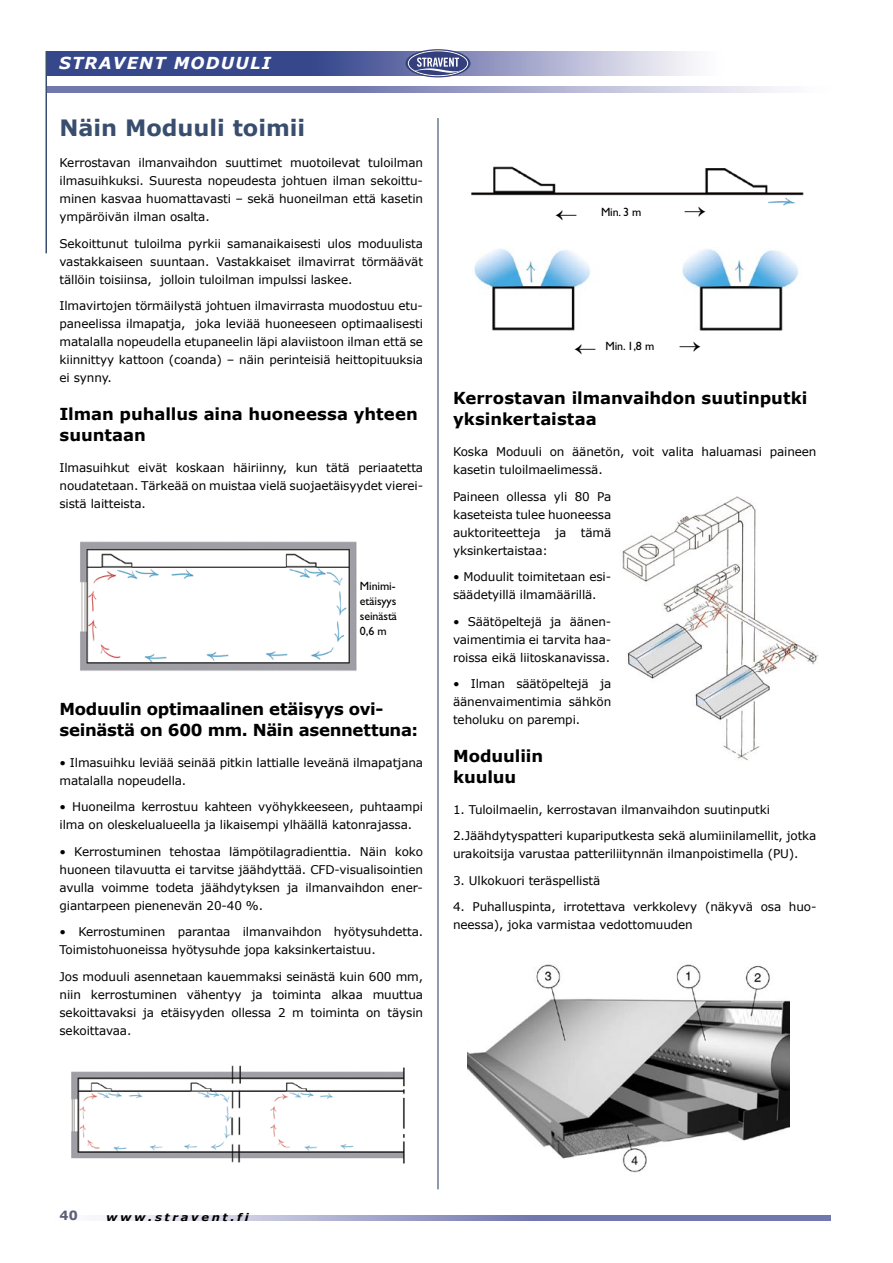
<style>
.page{position:relative;width:893px;height:1263px;background:#fff}
.page>*{position:absolute;margin:0;border:0;box-sizing:border-box;transform-origin:0 0}
.Väliotsikko{font:700 22.5px "Verdana";color:#394e6e}
.Väliotsikko-2{font:700 16.5px/21px "Verdana";letter-spacing:-.005em;color:#000}
.Leipis{font:italic 700 16.5px "Verdana";letter-spacing:.075em;color:#fff}
.Toiminto{font:700 12.75px "Verdana";color:#5d5f77}
.Leipis-2{font:12px/18px "Verdana";letter-spacing:-.01em;color:#000;text-align:justify}
.Leipis-3{font:12px "Gill Sans";letter-spacing:-.01em;color:#000}
.Leipis-4{font:italic 700 10.5px "Verdana";letter-spacing:.23em;color:#000;scale:1.1 1}
</style>
<div class="page">
<svg style="left:47px;top:51px;width:645px;height:25px;background:#6e78ab"></svg>
<svg style="left:47px;top:87px;width:732px;height:6px;background:#989cc4"></svg>
<hr style="left:45px;top:51px;width:2px;height:202px;background:#394e6e">
<svg style="left:106px;top:1216px;width:725px;height:4px;background:#999dc4"></svg>
<hr style="left:437px;top:118px;width:2px;height:1071px;background:#394e6e">
<svg style="left:405px;top:49px;width:65px;height:28px"></svg>
<div style="left:408px;top:51px;width:60px;height:25px;border:1px solid #000;border-radius:50%"></div>
<div style="left:408px;top:50px;width:60px;height:26px;border:1px solid #fff;border-radius:50%"></div>
<svg style="left:414px;top:58px;width:48px;height:15px"></svg>
<img style="left:71px;top:1065px;width:334px;height:99px">
<img style="left:622px;top:496px;width:197px;height:265px">
<img style="left:80px;top:541px;width:277px;height:130px">
<img style="left:471px;top:166px;width:333px;height:40px">
<img style="left:474px;top:249px;width:325px;height:82px">
<img style="left:468px;top:964px;width:321px;height:209px">
<p class="Leipis" style="left:59px;top:53px;width:213px">STRAVENT MODUULI</p>
<p class="Väliotsikko" style="left:60px;top:114px;width:247px">Näin Moduuli toimii</p>
<p class="Leipis-2" style="left:60px;top:153px;width:365px">Kerrostavan ilmanvaihdon suuttimet muotoilevat tuloilman ilma-suihkuksi. Suuresta nopeudesta johtuen ilman sekoittu&shy;minen kasvaa huomattavasti – sekä huone-ilman että kasetin ympäröivän ilman osalta.</p>
<p class="Leipis-2" style="left:60px;top:234px;width:365px">Sekoittunut tuloilma pyrkii samanaikaisesti ulos moduulista vastakkaiseen suuntaan. Vastakkaiset ilmavirrat törmäävät tällöin toisiinsa, jolloin tuloilman impulssi laskee.</p>
<p class="Leipis-2" style="left:60px;top:296px;width:365px">Ilmavirtojen törmäilystä johtuen ilmavirrasta muodostuu etu&shy;paneelissa ilmapatja, joka leviää huoneeseen optimaalisesti matalalla nopeudella etupaneelin läpi alaviistoon ilman että se kiinnittyy kattoon (coanda) – näin perinteisiä heittopituuksia ei synny.</p>
<p class="Väliotsikko-2" style="left:60px;top:403px;width:360px">Ilman puhallus aina huoneessa yhteen suuntaan</p>
<p class="Leipis-2" style="left:60px;top:458px;width:365px">Ilmasuihkut eivät koskaan häiriinny, kun tätä periaatetta noudatetaan. Tärkeää on muistaa vielä suojaetäisyydet vierei&shy;sistä laitteista.</p>
<p class="Leipis-3" style="left:360px;top:579px;width:37px">Minimi-</p>
<p class="Leipis-3" style="left:360px;top:594px;width:38px">etäisyys</p>
<p class="Leipis-3" style="left:360px;top:609px;width:39px">seinästä</p>
<p class="Leipis-3" style="left:360px;top:624px;width:28px">0,6 m</p>
<p class="Väliotsikko-2" style="left:60px;top:698px;width:360px">Moduulin optimaalinen etäisyys ovi&shy;seinästä on 600 mm. Näin asennettuna:</p>
<p class="Leipis-2" style="left:60px;top:753px;width:365px">• Ilmasuihku leviää seinää pitkin lattialle leveänä ilmapatjana matalalla nopeudella.</p>
<p class="Leipis-2" style="left:60px;top:798px;width:365px">• Huoneilma kerrostuu kahteen vyöhykkeeseen, puhtaampi ilma on oleskelualueella ja likaisempi ylhäällä katonrajassa.</p>
<p class="Leipis-2" style="left:60px;top:842px;width:365px">• Kerrostuminen tehostaa lämpötilagradienttia. Näin koko huoneen tilavuutta ei tarvitse jäähdyttää. CFD-visualisointien avulla voimme todeta jäähdytyksen ja ilmanvaihdon ener&shy;giantarpeen pienenevän 20-40 %.</p>
<p class="Leipis-2" style="left:60px;top:923px;width:365px">• Kerrostuminen parantaa ilmanvaihdon hyötysuhdetta.<br>Toimistohuoneissa hyötysuhde jopa kaksinkertaistuu.</p>
<p class="Leipis-2" style="left:60px;top:967px;width:365px">Jos moduuli asennetaan kauemmaksi seinästä kuin 600 mm, niin kerrostuminen vähentyy ja toiminta alkaa muuttua sekoittavaksi ja etäisyyden ollessa 2 m toiminta on täysin sekoittavaa.</p>
<p class="Leipis-3" style="left:601px;top:205px;width:42px">Min. 3 m</p>
<p class="Leipis-3" style="left:605px;top:340px;width:50px">Min. 1,8 m</p>
<p class="Väliotsikko-2" style="left:453px;top:387px;width:356px">Kerrostavan ilmanvaihdon suutinputki yksinkertaistaa</p>
<p class="Leipis-2" style="left:453px;top:442px;width:365px">Koska Moduuli on äänetön, voit valita haluamasi paineen kasetin tuloilmaelimessä.</p>
<p class="Leipis-2" style="left:453px;top:487px;width:160px">Paineen ollessa yli 80 Pa kaseteista tulee huoneessa auktoriteetteja ja tämä yksinkertaistaa:</p>
<p class="Leipis-2" style="left:453px;top:567px;width:160px">• Moduulit toimitetaan esi&shy;säädetyillä ilmamäärillä.</p>
<p class="Leipis-2" style="left:453px;top:612px;width:160px">• Säätöpeltejä ja äänen&shy;vaimentimia ei tarvita haa&shy;roissa eikä liitoskanavissa.</p>
<p class="Leipis-2" style="left:453px;top:674px;width:160px">• Ilman säätöpeltejä ja äänenvaimentimia sähkön teholuku on parempi.</p>
<p class="Väliotsikko-2" style="left:453px;top:745px;width:92px">Moduuliin kuuluu</p>
<p class="Leipis-2" style="left:453px;top:800px;width:319px">1. Tuloilmaelin, kerrostavan ilmanvaihdon suutinputki</p>
<p class="Leipis-2" style="left:453px;top:827px;width:365px">2.Jäähdytyspatteri kupariputkesta sekä alumiinilamellit, jotka urakoitsija varustaa patteriliitynnän ilman- poistimella (PU).</p>
<p class="Leipis-2" style="left:453px;top:871px;width:149px">3. Ulkokuori teräspellistä</p>
<p class="Leipis-2" style="left:453px;top:898px;width:365px">4. Puhalluspinta, irrotettava verkkolevy (näkyvä osa huo&shy;neessa), joka varmistaa vedottomuuden</p>
<p class="Toiminto" style="left:60px;top:1207px;width:20px">40</p>
<p class="Leipis-4" style="left:106px;top:1210px;width:131px">www.stravent.fi</p>
</div>
